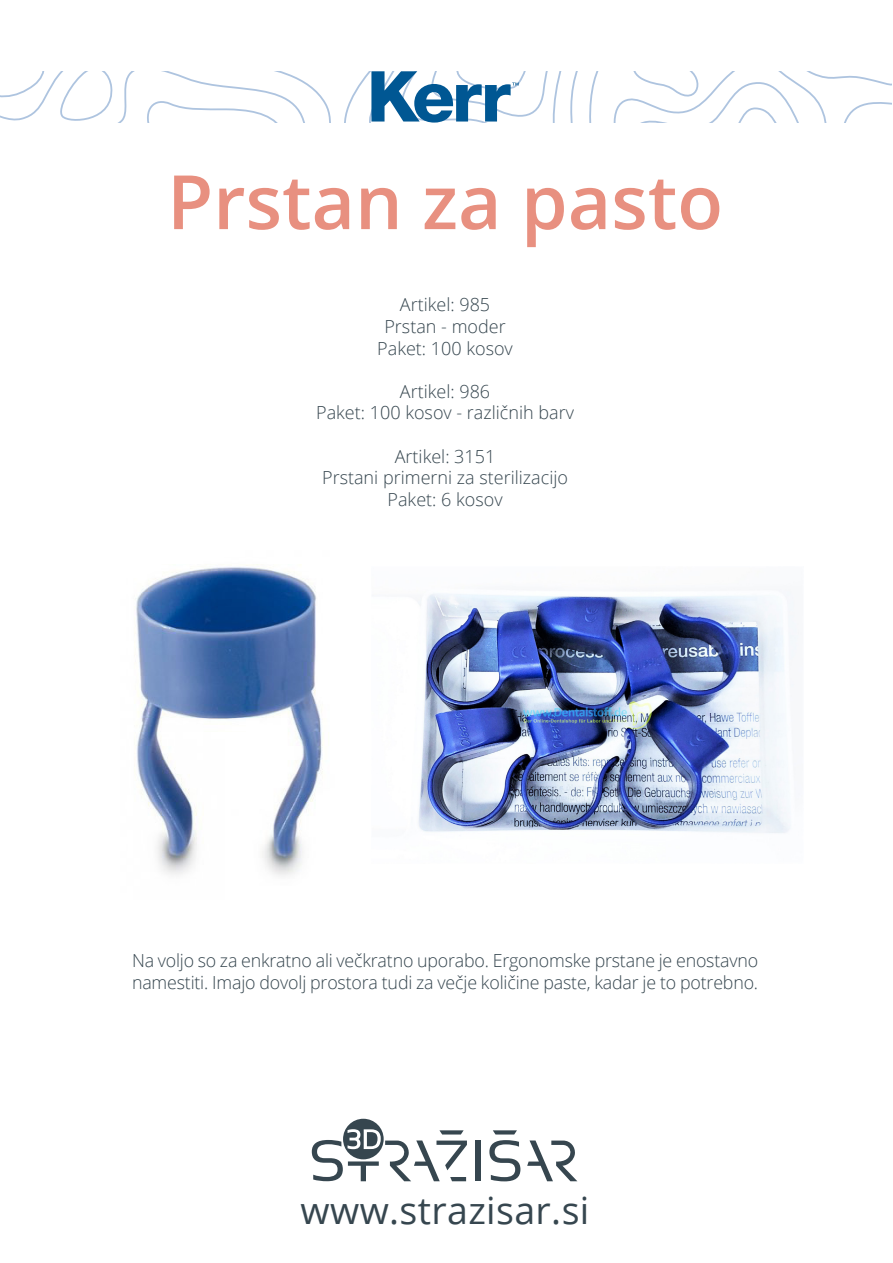
<style>
.page{position:relative;width:893px;height:1263px;background:#fff}
.page>*{position:absolute;margin:0;border:0;box-sizing:border-box;transform-origin:0 0}
.razlaga{font:600 75px "Open Sans";color:#e89080}
.t1{font:37.5px "Open Sans";letter-spacing:.01em;color:#36464f}
.razlaga-2{font:300 18px/21.6px "Open Sans";letter-spacing:-.01em;color:#36464f}
</style>
<div class="page">
<svg style="left:489px;top:1140px;width:31px;height:41px"></svg>
<div style="left:476px;top:1140px;width:5px;height:41px;background:#36464f"></div>
<svg style="left:493px;top:1130px;width:24px;height:4px"></svg>
<svg style="left:527px;top:1140px;width:50px;height:41px"></svg>
<svg style="left:312px;top:1119px;width:155px;height:62px"></svg>
<svg style="left:0;top:71px;width:891px;height:52px"></svg>
<img style="left:134px;top:564px;width:189px;height:312px">
<img style="left:418px;top:592px;width:380px;height:241px">
<p class="razlaga" style="left:167px;top:150px;width:557px">Prstan za pasto</p>
<p class="razlaga-2" style="left:400px;top:294px;width:92px">Artikel: 985</p>
<p class="razlaga-2" style="left:384px;top:315px;width:123px">Prstan - moder</p>
<p class="razlaga-2" style="left:377px;top:337px;width:137px">Paket: 100 kosov</p>
<p class="razlaga-2" style="left:400px;top:380px;width:92px">Artikel: 986</p>
<p class="razlaga-2" style="left:316px;top:402px;width:259px">Paket: 100 kosov - različnih barv</p>
<p class="razlaga-2" style="left:395px;top:445px;width:102px">Artikel: 3151</p>
<p class="razlaga-2" style="left:322px;top:466px;width:247px">Prstani primerni za sterilizacijo</p>
<p class="razlaga-2" style="left:388px;top:488px;width:117px">Paket: 6 kosov</p>
<p class="razlaga-2" style="left:132px;top:949px;width:628px">Na voljo so za enkratno ali večkratno uporabo. Ergonomske prstane je enostavno namestiti. Imajo dovolj prostora tudi za večje količine paste, kadar je to potrebno.</p>
<h2 class="t1" style="left:301px;top:1185px;width:290px">www.strazisar.si</h2>
</div>
